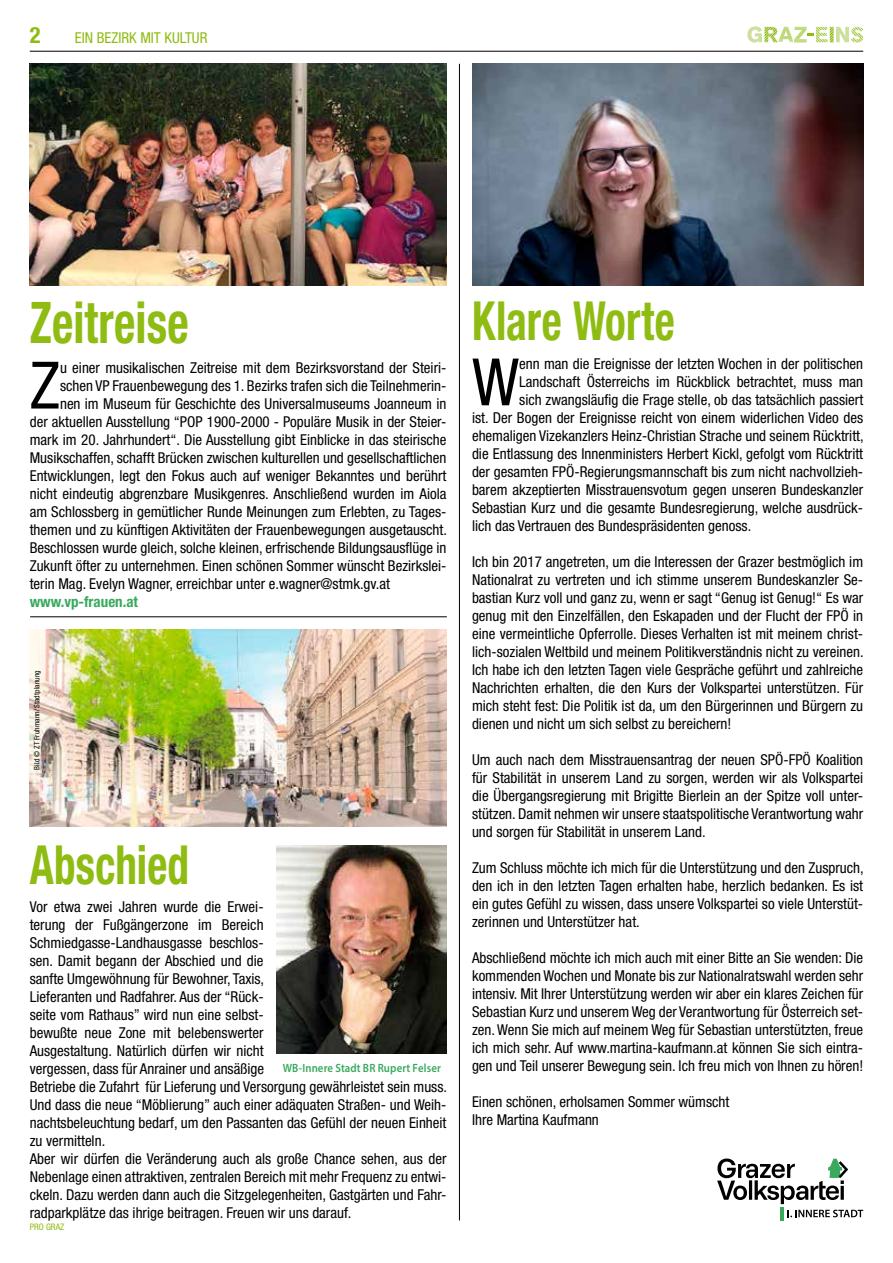
<style>
.page{position:relative;width:893px;height:1263px;background:#fff}
.page>*{position:absolute;margin:0;border:0;box-sizing:border-box;transform-origin:0 0}
.t1{font:condensed 65.4px "Helvetica Neue LT Std";color:#000}
.t2{font:700 condensed 57.45px "Helvetica Neue LT Std";color:#8fbc13;scale:.8 1}
.t3{font:700 condensed 54px "Helvetica Neue LT Std";letter-spacing:.005em;color:#8fbc13;scale:.8 1}
.t4{font:700 condensed 22.5px "Helvetica Neue LT Std";color:#8fbc13}
.t5{font:condensed 15px/18px "Helvetica Neue LT Std";color:#000;text-align:justify}
.t6{font:condensed 15px "Helvetica Neue LT Std";color:#8fbc13}
.t7{font:700 condensed 15px "Helvetica Neue LT Std";color:#39a95e}
.t8{font:600 12px "Myriad Pro";letter-spacing:.01em;color:#39a95e;scale:.9 1}
.t9{font:condensed 9px "Helvetica Neue LT Std";letter-spacing:.005em;color:#8fbc13}
.t10{font:condensed 7.5px "Helvetica Neue LT Std";letter-spacing:.015em;color:#000}
</style>
<div class="page">
<hr style="left:30px;top:51px;width:833px;height:1px;background:#000">
<svg style="left:747px;top:26px;width:116px;height:17px"></svg>
<hr style="left:459px;top:64px;width:1px;height:1156px;background:#000">
<hr style="left:30px;top:616px;width:417px;height:1px;background:#000">
<svg style="left:717px;top:1158px;width:131px;height:46px"></svg>
<svg style="left:788px;top:1210px;width:75px;height:7px"></svg>
<hr style="left:781px;top:1206px;width:3px;height:14px;background:#39a95e">
<img style="left:30px;top:64px;width:416px;height:222px">
<img style="left:472px;top:64px;width:391px;height:222px">
<img style="left:276px;top:845px;width:170px;height:208px">
<img style="left:30px;top:629px;width:416px;height:197px">
<h3 class="t4" style="left:30px;top:21px;width:12px">2</h3>
<p class="t6" style="left:75px;top:29px;width:134px">EIN BEZIRK MIT KULTUR</p>
<h2 class="t2" style="left:30px;top:288px;width:200px">Zeitreise</h2>
<h1 class="t1" style="left:30px;top:348px;width:32px">Z</h1>
<p class="t5" style="left:60px;top:358px;width:388px">u einer musikalischen Zeitreise mit dem Bezirksvorstand der Steiri-</p>
<p class="t5" style="left:60px;top:376px;width:388px">schen VP Frauenbewegung des 1. Bezirks trafen sich die Teilnehmerin-</p>
<p class="t5" style="left:60px;top:394px;width:388px">nen im Museum für Geschichte des Universalmuseums Joanneum in</p>
<p class="t5" style="left:30px;top:412px;width:418px">der aktuellen Ausstellung “POP 1900-2000 - Populäre Musik in der Steier-</p>
<p class="t5" style="left:30px;top:430px;width:418px">mark im 20. Jahrhundert“. Die Ausstellung gibt Einblicke in das steirische</p>
<p class="t5" style="left:30px;top:448px;width:418px">Musikschaffen, schafft Brücken zwischen kulturellen und gesellschaftlichen</p>
<p class="t5" style="left:30px;top:466px;width:418px">Entwicklungen, legt den Fokus auch auf weniger Bekanntes und berührt</p>
<p class="t5" style="left:30px;top:484px;width:418px">nicht eindeutig abgrenzbare Musikgenres. Anschließend wurden im Aiola</p>
<p class="t5" style="left:30px;top:502px;width:418px">am Schlossberg in gemütlicher Runde Meinungen zum Erlebten, zu Tages-</p>
<p class="t5" style="left:30px;top:520px;width:419px">themen und zu künftigen Aktivitäten der Frauenbewegungen ausgetauscht.</p>
<p class="t5" style="left:30px;top:538px;width:418px">Beschlossen wurde gleich, solche kleinen, erfrischende Bildungsausflüge in</p>
<p class="t5" style="left:30px;top:556px;width:418px">Zukunft öfter zu unternehmen. Einen schönen Sommer wünscht Bezirkslei-</p>
<p class="t5" style="left:30px;top:574px;width:362px">terin Mag. Evelyn Wagner, erreichbar unter e.wagner@stmk.gv.at</p>
<p class="t7" style="left:30px;top:592px;width:110px">www.vp-frauen.at</p>
<p class="t10" style="left:32px;top:770px;width:101px;rotate:-90deg">Bild © ZT Fruhmann/Stadtplanung</p>
<h3 class="t3" style="left:30px;top:832px;width:201px">Abschied</h3>
<p class="t5" style="left:30px;top:898px;width:419px;text-align:left">Vor etwa zwei Jahren wurde die Erwei-<br>terung der Fußgängerzone im Bereich<br>Schmiedgasse-Landhausgasse beschlos-<br>sen. Damit begann der Abschied und die<br>sanfte Umgewöhnung für Bewohner, Taxis,<br>Lieferanten und Radfahrer. Aus der “Rück-<br>seite vom Rathaus” wird nun eine selbst-<br>bewußte neue Zone mit belebenswerter<br>Ausgestaltung. Natürlich dürfen wir nicht<br>vergessen, dass für Anrainer und ansäßige<br>Betriebe die Zufahrt für Lieferung und Versorgung gewährleistet sein muss.<br>Und dass die neue “Möblierung” auch einer adäquaten Straßen- und Weih&shy;nachtsbeleuchtung bedarf, um den Passanten das Gefühl der neuen Einheit zu vermitteln.<br>Aber wir dürfen die Veränderung auch als große Chance sehen, aus der Nebenlage einen attraktiven, zentralen Bereich mit mehr Frequenz zu entwi&shy;ckeln. Dazu werden dann auch die Sitzgelegenheiten, Gastgärten und Fahr&shy;radparkplätze das ihrige beitragen. Freuen wir uns darauf.</p>
<p class="t8" style="left:283px;top:1060px;width:177px">WB-Innere Stadt BR Rupert Felser</p>
<p class="t9" style="left:30px;top:1222px;width:36px">PRO GRAZ</p>
<h3 class="t3" style="left:472px;top:289px;width:255px">Klare Worte</h3>
<h1 class="t1" style="left:472px;top:344px;width:49px">W</h1>
<p class="t5" style="left:519px;top:355px;width:345px">enn man die Ereignisse der letzten Wochen in der politischen</p>
<p class="t5" style="left:519px;top:373px;width:345px">Landschaft Österreichs im Rückblick betrachtet, muss man</p>
<p class="t5" style="left:519px;top:391px;width:345px">sich zwangsläufig die Frage stelle, ob das tatsächlich passiert</p>
<p class="t5" style="left:472px;top:409px;width:393px">ist. Der Bogen der Ereignisse reicht von einem widerlichen Video des</p>
<p class="t5" style="left:472px;top:427px;width:393px">ehemaligen Vizekanzlers Heinz-Christian Strache und seinem Rücktritt,</p>
<p class="t5" style="left:472px;top:445px;width:393px">die Entlassung des Innenministers Herbert Kickl, gefolgt vom Rücktritt</p>
<p class="t5" style="left:472px;top:463px;width:393px">der gesamten FPÖ-Regierungsmannschaft bis zum nicht nachvollzieh-</p>
<p class="t5" style="left:472px;top:481px;width:393px">barem akzeptierten Misstrauensvotum gegen unseren Bundeskanzler</p>
<p class="t5" style="left:472px;top:499px;width:393px">Sebastian Kurz und die gesamte Bundesregierung, welche ausdrück-</p>
<p class="t5" style="left:472px;top:517px;width:281px">lich das Vertrauen des Bundespräsidenten genoss.</p>
<p class="t5" style="left:472px;top:553px;width:393px">Ich bin 2017 angetreten, um die Interessen der Grazer bestmöglich im Nationalrat zu vertreten und ich stimme unserem Bundeskanzler Se&shy;bastian Kurz voll und ganz zu, wenn er sagt “Genug ist Genug!“ Es war genug mit den Einzelfällen, den Eskapaden und der Flucht der FPÖ in eine vermeintliche Opferrolle. Dieses Verhalten ist mit meinem christ&shy;lich-sozialen Weltbild und meinem Politikverständnis nicht zu vereinen.<br>Ich habe ich den letzten Tagen viele Gespräche geführt und zahlreiche Nachrichten erhalten, die den Kurs der Volkspartei unterstützen. Für mich steht fest: Die Politik ist da, um den Bürgerinnen und Bürgern zu dienen und nicht um sich selbst zu bereichern!</p>
<p class="t5" style="left:472px;top:751px;width:393px">Um auch nach dem Misstrauensantrag der neuen SPÖ-FPÖ Koalition für Stabilität in unserem Land zu sorgen, werden wir als Volkspartei die Übergangsregierung mit Brigitte Bierlein an der Spitze voll unter&shy;stützen. Damit nehmen wir unsere staatspolitische Verantwortung wahr und sorgen für Stabilität in unserem Land.</p>
<p class="t5" style="left:472px;top:859px;width:393px">Zum Schluss möchte ich mich für die Unterstützung und den Zuspruch, den ich in den letzten Tagen erhalten habe, herzlich bedanken. Es ist ein gutes Gefühl zu wissen, dass unsere Volkspartei so viele Unterstüt&shy;zerinnen und Unterstützer hat.</p>
<p class="t5" style="left:472px;top:949px;width:393px">Abschließend möchte ich mich auch mit einer Bitte an Sie wenden: Die kommenden Wochen und Monate bis zur Nationalratswahl werden sehr intensiv. Mit Ihrer Unterstützung werden wir aber ein klares Zeichen für Sebastian Kurz und unserem Weg der Verantwortung für Österreich set&shy;zen. Wenn Sie mich auf meinem Weg für Sebastian unterstützten, freue ich mich sehr. Auf www.martina-kaufmann.at können Sie sich eintra&shy;gen und Teil unserer Bewegung sein. Ich freu mich von Ihnen zu hören!</p>
<p class="t5" style="left:472px;top:1093px;width:259px">Einen schönen, erholsamen Sommer wümscht<br>Ihre Martina Kaufmann</p>
</div>
